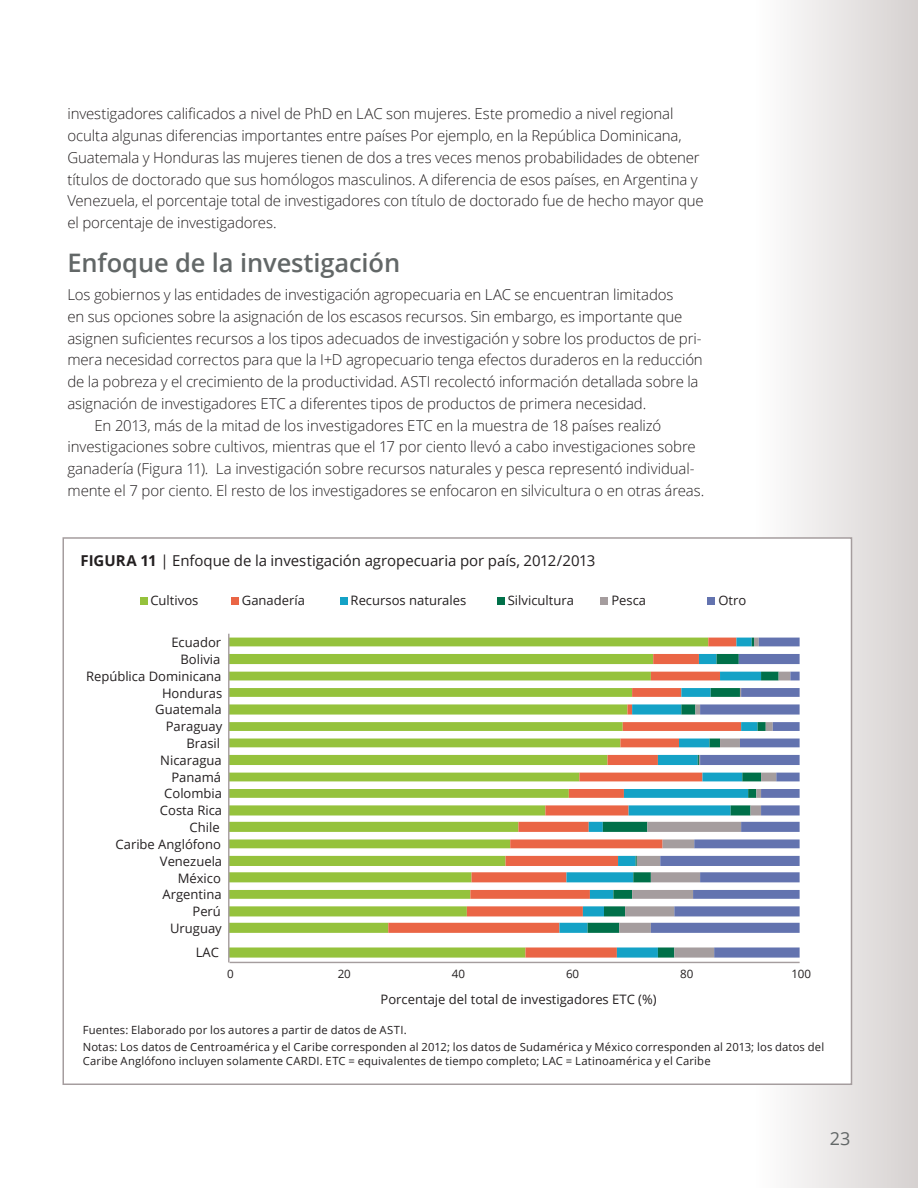
<style>
.page{position:relative;width:918px;height:1188px;background:#fff}
.page>*{position:absolute;margin:0;border:0;box-sizing:border-box;transform-origin:0 0}
.t1{font:600 25.5px "Open Sans";letter-spacing:-.005em;color:#626767}
.t2{font:18px "Open Sans";color:#626767}
.t3{font:300 15px/21.8px "Open Sans";letter-spacing:-.01em;color:#231f20}
.t4{font:15px "Open Sans";letter-spacing:-.005em;color:#231f20}
.t5{font:13.05px/16.8px "Open Sans";color:#231f20;text-align:right}
.t6{font:11.55px "Open Sans";color:#231f20}
.t7{font:11.25px/17px "Open Sans";letter-spacing:.015em;color:#231f20}
.s1{font-weight:700}
</style>
<div class="page">
<div style="left:756px;top:0;width:162px;height:1188px;background:linear-gradient(to right,#fefefe,#d6d1d0)"></div>
<div style="left:63px;top:537px;width:789px;height:548px;background:#fff;border:2px solid #a59d9e"></div>
<svg style="left:230px;top:638px;width:158px;height:320px;fill:#95c23c"></svg>
<svg style="left:388px;top:638px;width:171px;height:320px"></svg>
<svg style="left:559px;top:638px;width:29px;height:320px"></svg>
<svg style="left:588px;top:638px;width:31px;height:320px"></svg>
<svg style="left:619px;top:638px;width:32px;height:320px"></svg>
<svg style="left:651px;top:638px;width:149px;height:320px"></svg>
<hr style="left:228px;top:634px;width:2px;height:328px;background:#a59d9e">
<div style="left:140px;top:597px;width:7px;height:8px;background:#95c23c"></div>
<div style="left:231px;top:597px;width:8px;height:8px;background:#ea6545"></div>
<div style="left:340px;top:597px;width:8px;height:8px;background:#14a2c6"></div>
<div style="left:497px;top:597px;width:8px;height:8px;background:#007049"></div>
<div style="left:601px;top:597px;width:7px;height:8px;background:#a59d9e"></div>
<div style="left:708px;top:597px;width:7px;height:8px;background:#6373af"></div>
<hr style="left:230px;top:962px;width:570px;height:1px;background:#a59d9e">
<p class="t3" style="left:68px;top:103px;width:638px">investigadores calificados a nivel de PhD en LAC son mujeres. Este promedio a nivel regional oculta algunas diferencias importantes entre países Por ejemplo, en la República Dominicana, Guatemala y Honduras las mujeres tienen de dos a tres veces menos probabilidades de obtener títulos de doctorado que sus homólogos masculinos. A diferencia de esos países, en Argentina y Venezuela, el porcentaje total de investigadores con título de doctorado fue de hecho mayor que el porcentaje de investigadores.</p>
<h1 class="t1" style="left:68px;top:245px;width:334px">Enfoque de la investigación</h1>
<p class="t3" style="left:68px;top:284px;width:608px">Los gobiernos y las entidades de investigación agropecuaria en LAC se encuentran limitados</p>
<p class="t3" style="left:68px;top:305px;width:616px">en sus opciones sobre la asignación de los escasos recursos. Sin embargo, es importante que</p>
<p class="t3" style="left:68px;top:327px;width:636px">asignen suficientes recursos a los tipos adecuados de investigación y sobre los productos de pri-</p>
<p class="t3" style="left:68px;top:349px;width:637px">mera necesidad correctos para que la I+D agropecuario tenga efectos duraderos en la reducción</p>
<p class="t3" style="left:68px;top:371px;width:633px">de la pobreza y el crecimiento de la productividad. ASTI recolectó información detallada sobre la</p>
<p class="t3" style="left:68px;top:392px;width:580px">asignación de investigadores ETC a diferentes tipos de productos de primera necesidad.</p>
<p class="t3" style="left:94px;top:414px;width:568px">En 2013, más de la mitad de los investigadores ETC en la muestra de 18 países realizó</p>
<p class="t3" style="left:68px;top:436px;width:630px">investigaciones sobre cultivos, mientras que el 17 por ciento llevó a cabo investigaciones sobre</p>
<p class="t3" style="left:68px;top:458px;width:629px">ganadería (Figura 11). La investigación sobre recursos naturales y pesca representó individual-</p>
<p class="t3" style="left:68px;top:479px;width:638px">mente el 7 por ciento. El resto de los investigadores se enfocaron en silvicultura o en otras áreas.</p>
<p class="t4" style="left:81px;top:550px;width:516px"><span class="s1">FIGURA 11</span> | Enfoque de la investigación agropecuaria por país, 2012/2013</p>
<p class="t5" style="left:150px;top:592px;width:50px">Cultivos</p>
<p class="t5" style="left:242px;top:592px;width:65px">Ganadería</p>
<p class="t5" style="left:351px;top:592px;width:117px">Recursos naturales</p>
<p class="t5" style="left:508px;top:592px;width:68px">Silvicultura</p>
<p class="t5" style="left:611px;top:592px;width:36px">Pesca</p>
<p class="t5" style="left:718px;top:592px;width:29px">Otro</p>
<p class="t5" style="left:86px;top:634px;width:138px">Ecuador<br>Bolivia<br>República Dominicana<br>Honduras<br>Guatemala<br>Paraguay<br>Brasil<br>Nicaragua<br>Panamá<br>Colombia<br>Costa Rica<br>Chile<br>Caribe Anglófono<br>Venezuela<br>México<br>Argentina<br>Perú<br>Uruguay</p>
<p class="t5" style="left:196px;top:944px;width:25px">LAC</p>
<p class="t6" style="left:227px;top:965px;width:8px">0</p>
<p class="t6" style="left:338px;top:965px;width:15px">20</p>
<p class="t6" style="left:452px;top:965px;width:15px">40</p>
<p class="t6" style="left:566px;top:965px;width:15px">60</p>
<p class="t6" style="left:680px;top:965px;width:15px">80</p>
<p class="t6" style="left:791px;top:965px;width:21px">100</p>
<p class="t5" style="left:381px;top:991px;width:278px">Porcentaje del total de investigadores ETC (%)</p>
<p class="t7" style="left:83px;top:1021px;width:743px">Fuentes: Elaborado por los autores a partir de datos de ASTI.<br>Notas: Los datos de Centroamérica y el Caribe corresponden al 2012; los datos de Sudamérica y México corresponden al 2013; los datos del</p>
<p class="t7" style="left:83px;top:1052px;width:629px">Caribe Anglófono incluyen solamente CARDI. ETC = equivalentes de tiempo completo; LAC = Latinoamérica y el Caribe</p>
<p class="t2" style="left:830px;top:1126px;width:22px">23</p>
</div>
